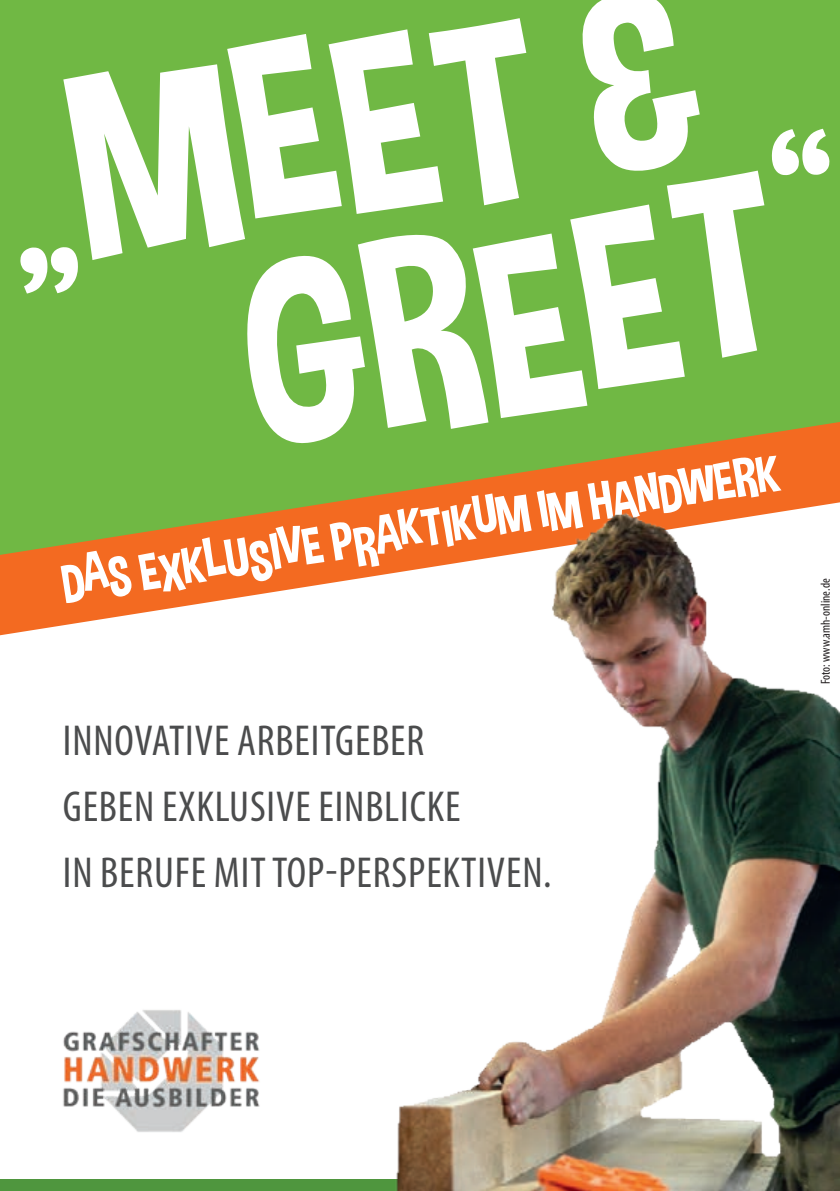
<style>
.page{position:relative;width:840px;height:1191px;background:#fff}
.page>*{position:absolute;margin:0;border:0;box-sizing:border-box;transform-origin:0 0}
.t1{font:258.2px/210.6px "Dimbo";color:#fff;text-align:center}
.t2{font:53.2px "Dimbo";color:#fff}
.t3{font:condensed 43.4px/65.6px "Myriad Pro";letter-spacing:.02em;color:#4b4c4d}
.t4{font:condensed 13px "Myriad Pro";color:#231f20}
.s1{font-size:246.6px}
</style>
<div class="page">
<div style="left:0;top:1179px;width:839px;height:12px;background:#4f963e"></div>
<div style="left:0;top:0;width:839px;height:422px;background:#70b844"></div>
<svg style="left:0;top:422px;width:839px;height:213px;background:#aea148"></svg>
<svg style="left:771px;top:129px;width:58px;height:46px"></svg>
<img style="left:354px;top:480px;width:485px;height:711px">
<img style="left:63px;top:1010px;width:197px;height:122px">
<div style="left:18px;top:241px;width:64px;height:57px;background:#70b844"></div>
<h1 class="t1" style="left:57px;top:67px;width:684px;rotate:-9deg">MEET <span class="s1">&amp;<br></span>GREET</h1>
<p class="t2" style="left:57px;top:554px;width:727px;rotate:-9deg">DAS EXKLUSIVE PRAKTIKUM IM HANDWERK</p>
<p class="t3" style="left:63px;top:707px;width:490px">INNOVATIVE ARBEITGEBER<br>GEBEN EXKLUSIVE EINBLICKE<br>IN BERUFE MIT TOP-PERSPEKTIVEN.</p>
<p class="t4" style="left:817px;top:684px;width:107px;rotate:-90deg">Foto: www.amh-online.de</p>
</div>
